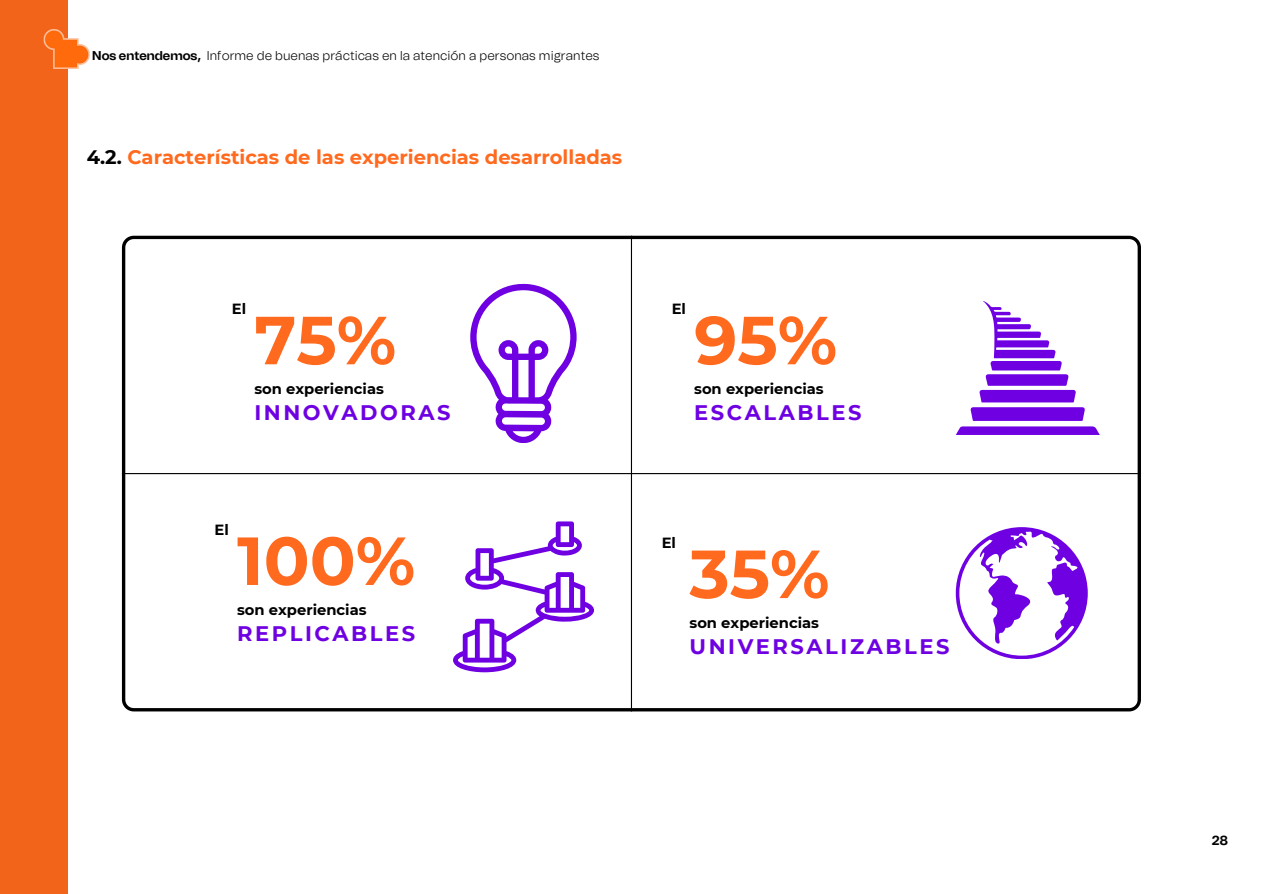
<style>
.page{position:relative;width:1263px;height:894px;background:#fff}
.page>*{position:absolute;margin:0;border:0;box-sizing:border-box;transform-origin:0 0}
.t1{font:700 67.8px "Montserrat";color:#ff6a1f}
.t2{font:700 21px "Montserrat";letter-spacing:.12em;color:#6e00e2}
.t3{font:700 19.5px "Montserrat";color:#ff6a1f}
.t4{font:700 14.7px "Montserrat";color:#000}
.t5{font:700 13.2px "Tomato Grotesk";color:#000}
.t6{font:300 12.75px "Tomato Grotesk";color:#000}
.t7{font:700 12.75px "Tomato Grotesk";color:#000}
.s1{color:#000}
</style>
<div class="page">
<svg style="left:122px;top:236px;width:1019px;height:475px"></svg>
<hr style="left:631px;top:236px;width:1px;height:475px;background:#000">
<hr style="left:122px;top:473px;width:1019px;height:1px;background:#000">
<svg style="left:470px;top:283px;width:107px;height:160px"></svg>
<svg style="left:453px;top:521px;width:141px;height:151px"></svg>
<svg style="left:956px;top:301px;width:144px;height:133px"></svg>
<svg style="left:956px;top:527px;width:131px;height:131px"></svg>
<div style="left:0;top:0;width:68px;height:893px;background:#f26419"></div>
<img style="left:43px;top:29px;width:47px;height:40px">
<p class="t7" style="left:92px;top:48px;width:110px">Nos entendemos,</p>
<h2 class="t6" style="left:207px;top:50px;width:394px">Informe de buenas prácticas en la atención a personas migrantes</h2>
<p class="t3" style="left:87px;top:145px;width:537px"><span class="s1">4.2.</span> Características de las experiencias desarrolladas</p>
<h2 class="t4" style="left:232px;top:300px;width:16px">El</h2>
<p class="t1" style="left:254px;top:298px;width:143px">75%</p>
<h2 class="t4" style="left:254px;top:379px;width:131px">son experiencias</h2>
<h2 class="t2" style="left:254px;top:400px;width:198px">INNOVADORAS</h2>
<h2 class="t4" style="left:215px;top:520px;width:16px">El</h2>
<h1 class="t1" style="left:237px;top:519px;width:180px">100%</h1>
<p class="t4" style="left:237px;top:600px;width:131px">son experiencias</p>
<h2 class="t2" style="left:237px;top:620px;width:180px">REPLICABLES</h2>
<h1 class="t4" style="left:672px;top:300px;width:16px">El</h1>
<p class="t1" style="left:694px;top:298px;width:145px">95%</p>
<h2 class="t4" style="left:694px;top:379px;width:131px">son experiencias</h2>
<h2 class="t2" style="left:694px;top:400px;width:169px">ESCALABLES</h2>
<h3 class="t4" style="left:662px;top:533px;width:16px">El</h3>
<h2 class="t1" style="left:689px;top:532px;width:141px">35%</h2>
<p class="t4" style="left:689px;top:613px;width:131px">son experiencias</p>
<h2 class="t2" style="left:689px;top:633px;width:261px">UNIVERSALIZABLES</h2>
<h1 class="t5" style="left:1212px;top:832px;width:17px">28</h1>
</div>
